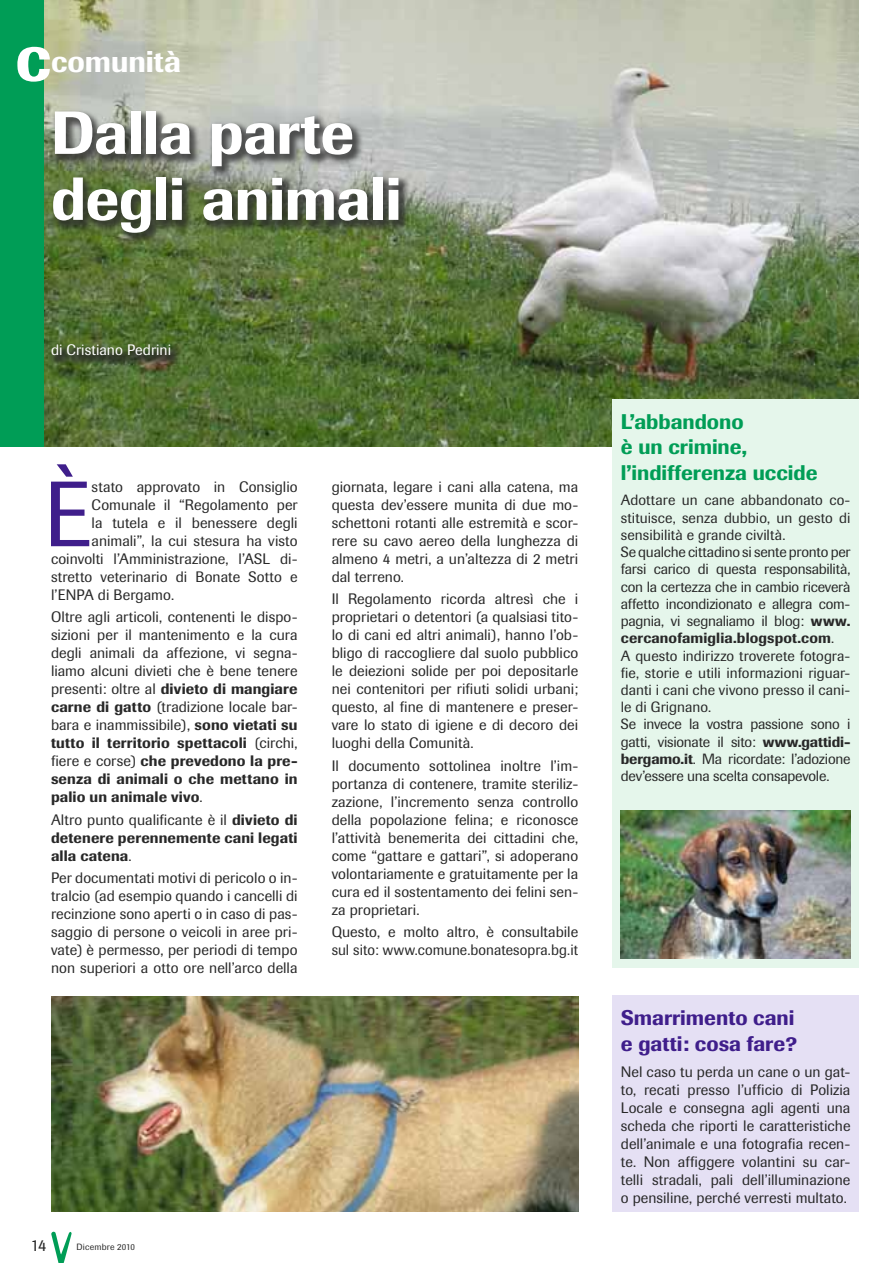
<style>
.page{position:relative;width:893px;height:1263px;background:#fff}
.page>*{position:absolute;margin:0;border:0;box-sizing:border-box;transform-origin:0 0}
.t1{font:91.5px "Imago";color:#3f1e8b}
.t2{font:500 60px/66px "Imago";letter-spacing:-.01em;color:#fff}
.t3{font:500 30px "Imago";color:#fff}
.t4{font:500 21px/25.2px "Imago";color:#009d56}
.t5{font:500 21px/25.8px "Imago";color:#3f1e8b}
.t6{font:16.5px "Imago";color:#282828}
.t7{font:15px/18px "Imago";letter-spacing:.005em;color:#282828;text-align:justify}
.t8{font:500 15px/18px "Imago";letter-spacing:.01em;color:#282828;text-align:justify}
.t9{font:15px "Imago";letter-spacing:.005em;color:#fff}
.t10{font:14.7px/17.2px "Imago";letter-spacing:-.005em;color:#282828}
.t11{font:9px "Imago";letter-spacing:.02em;color:#282828}
.s1{font-size:66.3px}
.s2{font-weight:500}
.s3{font-weight:400}
</style>
<div class="page">
<svg style="left:51px;top:1232px;width:21px;height:31px"></svg>
<img style="left:43px;top:0;width:816px;height:447px">
<div style="left:0;top:0;width:43px;height:447px;background:#009d56"></div>
<div style="left:48px;top:108px;width:362px;height:259px;background:#282828;opacity:.75"></div>
<div style="left:612px;top:996px;width:247px;height:216px;background:#e5e0f4"></div>
<div style="left:612px;top:400px;width:247px;height:568px;background:#e5f6eb"></div>
<img style="left:621px;top:810px;width:229px;height:149px">
<img style="left:51px;top:996px;width:527px;height:216px">
<h3 class="t3" style="left:15px;top:43px;width:168px"><span class="s1">c</span>comunità</h3>
<h2 class="t2" style="left:51px;top:100px;width:352px">Dalla parte degli animali</h2>
<p class="t9" style="left:51px;top:341px;width:122px">di Cristiano Pedrini</p>
<h1 class="t1" style="left:44px;top:461px;width:49px">È</h1>
<p class="t7" style="left:92px;top:478px;width:207px">stato approvato in Consiglio</p>
<p class="t7" style="left:92px;top:496px;width:207px">Comunale il “Regolamento per</p>
<p class="t7" style="left:92px;top:514px;width:208px">la tutela e il benessere degli</p>
<p class="t7" style="left:92px;top:532px;width:208px">animali”, la cui stesura ha visto</p>
<p class="t7" style="left:51px;top:550px;width:248px">coinvolti l’Amministrazione, l’ASL di-</p>
<p class="t7" style="left:51px;top:568px;width:248px">stretto veterinario di Bonate Sotto e</p>
<p class="t7" style="left:51px;top:586px;width:125px">l’ENPA di Bergamo.</p>
<p class="t7" style="left:51px;top:608px;width:248px">Oltre agli articoli, contenenti le dispo&shy;sizioni per il mantenimento e la cura degli animali da affezione, vi segna&shy;liamo alcuni divieti che è bene tenere presenti: oltre al <span class="s2">divieto di mangiare carne di gatto</span> (tradizione locale bar&shy;bara e inammissibile), <span class="s2">sono vietati su tutto il territorio spettacoli</span> (circhi, fiere e corse) <span class="s2">che prevedono la pre&shy;senza di animali o che mettano in palio un animale vivo</span>.</p>
<p class="t8" style="left:51px;top:810px;width:248px"><span class="s3">Altro punto qualificante è il</span> divieto di detenere perennemente cani legati alla catena<span class="s3">.</span></p>
<p class="t7" style="left:51px;top:869px;width:248px">Per documentati motivi di pericolo o in&shy;tralcio (ad esempio quando i cancelli di recinzione sono aperti o in caso di pas&shy;saggio di persone o veicoli in aree pri&shy;vate) è permesso, per periodi di tempo non superiori a otto ore nell’arco della</p>
<p class="t7" style="left:332px;top:478px;width:248px">giornata, legare i cani alla catena, ma questa dev’essere munita di due mo&shy;schettoni rotanti alle estremità e scor&shy;rere su cavo aereo della lunghezza di almeno 4 metri, a un’altezza di 2 metri dal terreno.</p>
<p class="t7" style="left:332px;top:590px;width:248px">Il Regolamento ricorda altresì che i proprietari o detentori (a qualsiasi tito&shy;lo di cani ed altri animali), hanno l’ob&shy;bligo di raccogliere dal suolo pubblico le deiezioni solide per poi depositarle nei contenitori per rifiuti solidi urbani; questo, al fine di mantenere e preser&shy;vare lo stato di igiene e di decoro dei luoghi della Comunità.</p>
<p class="t7" style="left:332px;top:757px;width:248px">Il documento sottolinea inoltre l’im&shy;portanza di contenere, tramite steriliz&shy;zazione, l’incremento senza controllo della popolazione felina; e riconosce l’attività benemerita dei cittadini che, come “gattare e gattari”, si adoperano volontariamente e gratuitamente per la cura ed il sostentamento dei felini sen&shy;za proprietari.</p>
<p class="t7" style="left:332px;top:923px;width:248px">Questo, e molto altro, è consultabile sul sito: www.comune.bonatesopra.bg.it</p>
<p class="t6" style="left:31px;top:1236px;width:17px">14</p>
<p class="t11" style="left:77px;top:1241px;width:60px">Dicembre 2010</p>
<h3 class="t4" style="left:621px;top:409px;width:198px">L’abbandono<br>è un crimine, l’indifferenza uccide</h3>
<p class="t10" style="left:621px;top:492px;width:231px">Adottare un cane abbandonato co&shy;stituisce, senza dubbio, un gesto di sensibilità e grande civiltà.<br>Se qualche cittadino si sente pronto per farsi carico di questa responsabilità, con la certezza che in cambio riceverà affetto incondizionato e allegra com&shy;pagnia, vi segnaliamo il blog: <span class="s2">www. cercanofamiglia.blogspot.com</span>.<br>A questo indirizzo troverete fotogra&shy;fie, storie e utili informazioni riguar&shy;danti i cani che vivono presso il cani&shy;le di Grignano.<br>Se invece la vostra passione sono i gatti, visionate il sito: <span class="s2">www.gattidi&shy;bergamo.it</span>. Ma ricordate: l’adozione dev’essere una scelta consapevole.</p>
<h3 class="t5" style="left:621px;top:1005px;width:178px">Smarrimento cani e gatti: cosa fare?</h3>
<p class="t7" style="left:621px;top:1063px;width:231px">Nel caso tu perda un cane o un gat&shy;to, recati presso l’ufficio di Polizia Locale e consegna agli agenti una scheda che riporti le caratteristiche dell’animale e una fotografia recen&shy;te. Non affiggere volantini su car&shy;telli stradali, pali dell’illuminazione o pensiline, perché verresti multato.</p>
</div>
